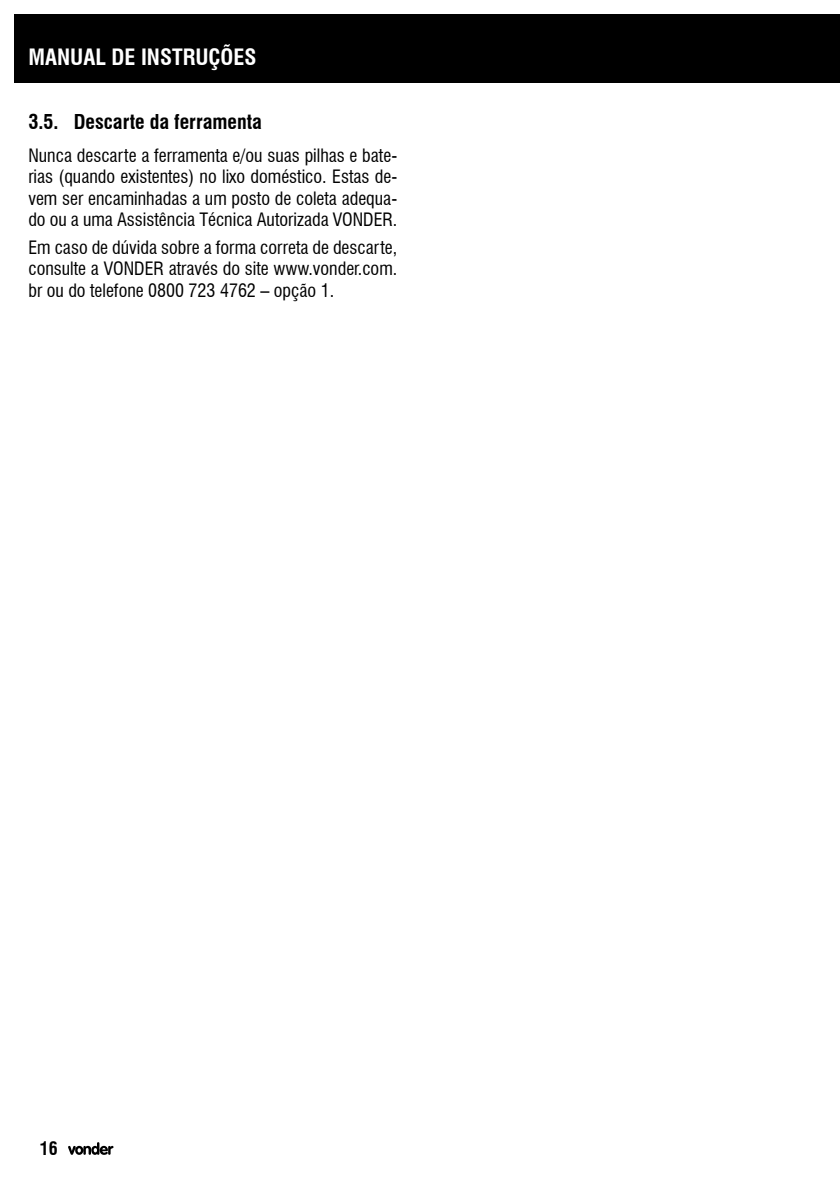
<style>
.page{position:relative;width:840px;height:1191px;background:#fff}
.page>*{position:absolute;margin:0;border:0;box-sizing:border-box;transform-origin:0 0}
.t1{font:700 condensed 22px "Swiss 721 BT";color:#fff}
.t2{font:700 condensed 20px "Swiss 721 BT";color:#000}
.texto{font:condensed 18px/21.6px "Swiss 721 BT";color:#000;text-align:justify}
.t3{font:700 condensed 18px "Swiss 721 BT";color:#000}
</style>
<div class="page">
<div style="left:14px;top:14px;width:825px;height:69px;background:#000"></div>
<svg style="left:68px;top:1142px;width:45px;height:12px"></svg>
<p class="t1" style="left:28px;top:44px;width:229px">MANUAL DE INSTRUÇÕES</p>
<p class="t2" style="left:28px;top:109px;width:235px">3.5. Descarte da ferramenta</p>
<p class="texto" style="left:28px;top:144px;width:370px">Nunca descarte a ferramenta e/ou suas pilhas e bate&shy;rias (quando existentes) no lixo doméstico. Estas de&shy;vem ser encaminhadas a um posto de coleta adequa&shy;do ou a uma Assistência Técnica Autorizada VONDER.</p>
<p class="texto" style="left:28px;top:236px;width:370px">Em caso de dúvida sobre a forma correta de descarte, consulte a VONDER através do site www.vonder.com. br ou do telefone 0800 723 4762 – opção 1.</p>
<p class="t3" style="left:40px;top:1138px;width:19px">16</p>
</div>
